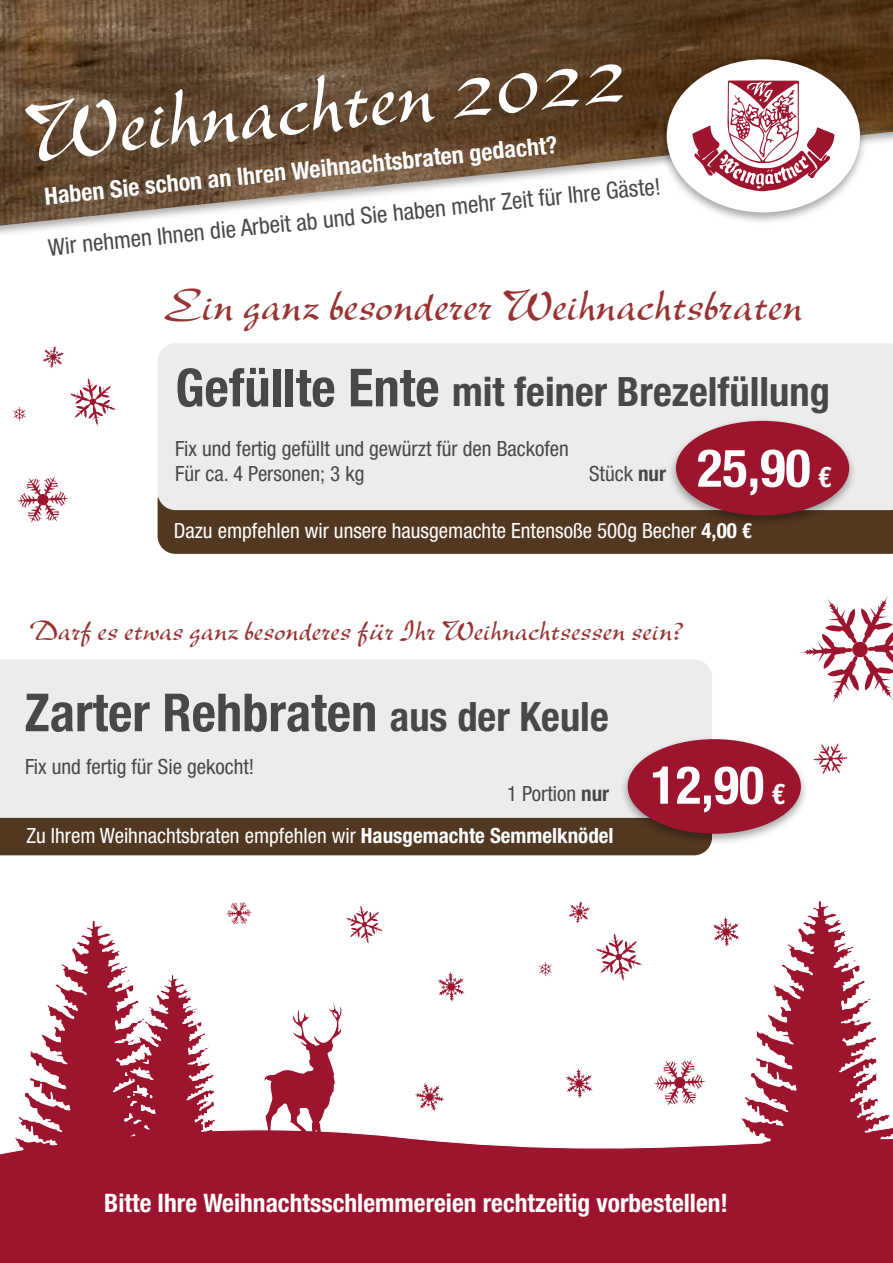
<style>
.page{position:relative;width:893px;height:1263px;background:#fff}
.page>*{position:absolute;margin:0;border:0;box-sizing:border-box;transform-origin:0 0}
.t1{font:90px "New Berolina";color:#fff}
.t2{font:700 condensed 52.5px "Helvetica Neue LT Pro";color:#474847}
.t3{font:700 condensed 52.5px "Helvetica Neue LT Pro";color:#fff}
.t4{font:48px "New Berolina";color:#933}
.t5{font:700 condensed 40.5px "Helvetica Neue LT Pro";color:#474847}
.t6{font:30.75px "New Berolina";color:#933}
.t7{font:700 condensed 25.5px "Helvetica Neue LT Pro";color:#fff}
.t8{font:700 condensed 24px "Helvetica Neue LT Pro";color:#fff}
.t9{font:condensed 23.25px "Helvetica Neue LT Pro";color:#474847}
.t10{font:condensed 21px "Helvetica Neue LT Pro";color:#fff}
.t11{font:condensed 21px/25.2px "Helvetica Neue LT Pro";color:#474847}
.s1{font-size:52.5px}
.s2{font-weight:700}
.s3{font-size:28.5px}
.s4{font-size:40.5px}
</style>
<div class="page">
<div style="left:0;top:818px;width:710px;height:37px;background:#523821"></div>
<img style="left:0;top:0;width:893px;height:226px">
<div style="left:658px;top:55px;width:210px;height:170px;background:#000;opacity:.35"></div>
<div style="left:667px;top:59px;width:193px;height:153px;background:#fff;border-radius:50%"></div>
<svg style="left:42px;top:345px;width:22px;height:24px"></svg>
<svg style="left:800px;top:596px;width:93px;height:107px"></svg>
<svg style="left:69px;top:377px;width:48px;height:50px"></svg>
<svg style="left:17px;top:476px;width:52px;height:47px"></svg>
<svg style="left:13px;top:406px;width:13px;height:16px"></svg>
<svg style="left:812px;top:743px;width:37px;height:32px"></svg>
<div style="left:0;top:659px;width:712px;height:159px;background:#ececec"></div>
<svg style="left:0;top:901px;width:893px;height:293px"></svg>
<div style="left:158px;top:510px;width:735px;height:44px;background:#523821"></div>
<div style="left:158px;top:343px;width:735px;height:167px;background:#ececec"></div>
<div style="left:668px;top:417px;width:189px;height:111px;background:#000;opacity:.35"></div>
<div style="left:676px;top:421px;width:173px;height:94px;background:#9c142e;border-radius:50%"></div>
<div style="left:620px;top:735px;width:189px;height:111px;background:#000;opacity:.35"></div>
<div style="left:628px;top:739px;width:173px;height:95px;background:#9c142e;border-radius:50%"></div>
<div style="left:0;top:1194px;width:893px;height:69px;background:#9c142e"></div>
<svg style="left:713px;top:917px;width:27px;height:30px"></svg>
<svg style="left:226px;top:902px;width:26px;height:23px"></svg>
<svg style="left:566px;top:1068px;width:27px;height:31px"></svg>
<svg style="left:345px;top:904px;width:39px;height:41px"></svg>
<svg style="left:692px;top:80px;width:142px;height:111px"></svg>
<h1 class="t1" style="left:18px;top:81px;width:607px;rotate:-6deg">Weihnachten 2022</h1>
<p class="t9" style="left:47px;top:235px;width:617px;rotate:-6deg">Wir nehmen Ihnen die Arbeit ab und Sie haben mehr Zeit für Ihre Gäste!</p>
<p class="t8" style="left:43px;top:183px;width:517px;rotate:-6deg">Haben Sie schon an Ihren Weihnachtsbraten gedacht?</p>
<h3 class="t4" style="left:164px;top:276px;width:641px">Ein ganz besonderer Weihnachtsbraten</h3>
<h3 class="t5" style="left:175px;top:368px;width:656px"><span class="s1">Gefüllte Ente</span> mit feiner Brezelfüllung</h3>
<p class="t11" style="left:175px;top:435px;width:395px">Fix und fertig gefüllt und gewürzt für den Backofen<br>Für ca. 4 Personen; 3 kg</p>
<p class="t11" style="left:589px;top:461px;width:78px">Stück <span class="s2">nur</span></p>
<h2 class="t3" style="left:697px;top:437px;width:136px">25,90 <span class="s3">€</span></h2>
<p class="t10" style="left:174px;top:518px;width:580px">Dazu empfehlen wir unsere hausgemachte Entensoße 500g Becher <span class="s2">4,00 €</span></p>
<h3 class="t6" style="left:30px;top:611px;width:655px">Darf es etwas ganz besonderes für Ihr Weihnachtsessen sein?</h3>
<h2 class="t2" style="left:25px;top:681px;width:586px">Zarter Rehbraten <span class="s4">aus der Keule</span></h2>
<p class="t11" style="left:25px;top:754px;width:231px">Fix und fertig für Sie gekocht!</p>
<p class="t11" style="left:507px;top:781px;width:104px">1 Portion <span class="s2">nur</span></p>
<p class="t10" style="left:26px;top:823px;width:589px">Zu Ihrem Weihnachtsbraten empfehlen wir <span class="s2">Hausgemachte Semmelknödel</span></p>
<h2 class="t3" style="left:651px;top:754px;width:136px">12,90 <span class="s3">€</span></h2>
<p class="t7" style="left:104px;top:1188px;width:625px">Bitte Ihre Weihnachtsschlemmereien rechtzeitig vorbestellen!</p>
</div>
